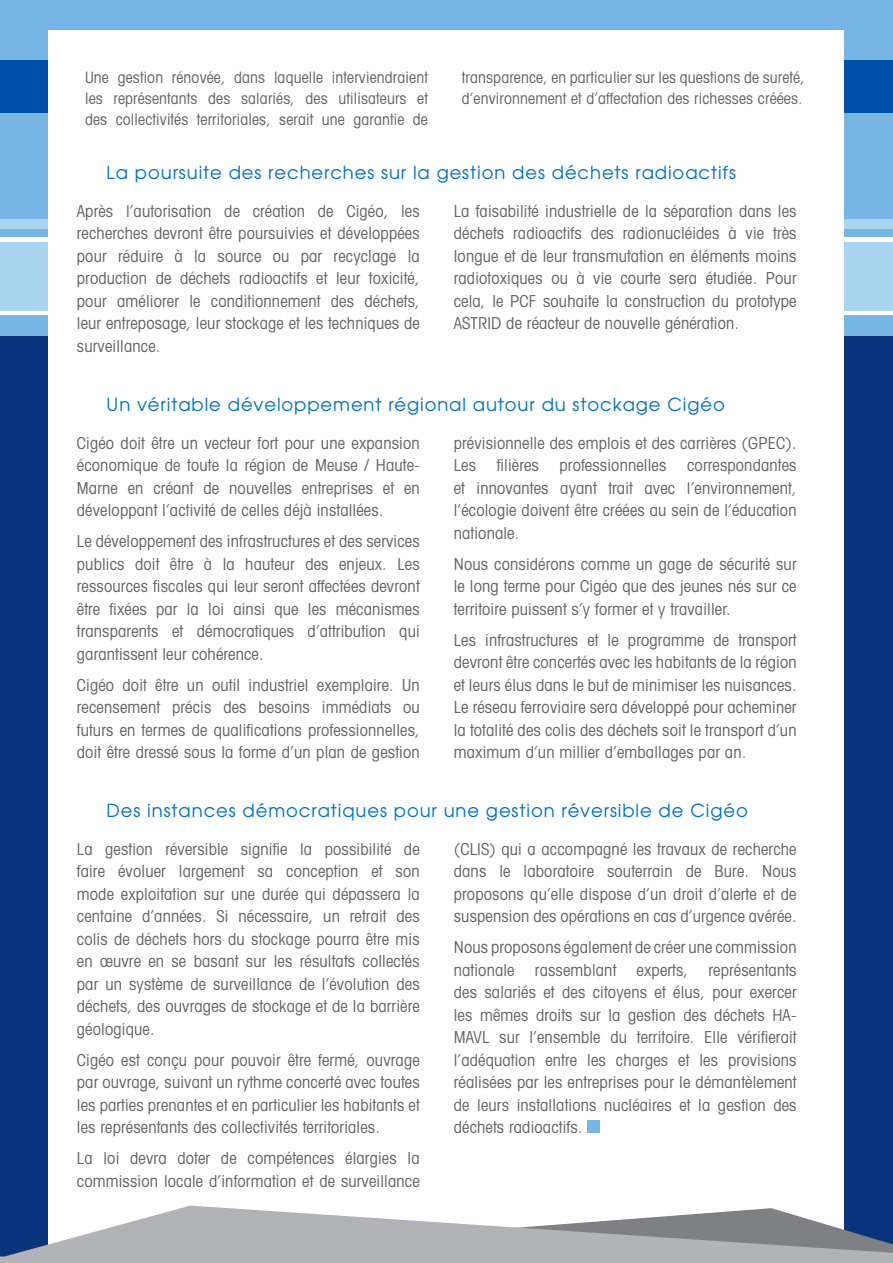
<style>
.page{position:relative;width:893px;height:1263px;background:#fff}
.page>*{position:absolute;margin:0;border:0;box-sizing:border-box;transform-origin:0 0}
.t1{font:18px "Avant Garde";letter-spacing:.05em;color:#0072bc}
.t2{font:condensed 16.5px/22.5px "Avant Garde";letter-spacing:.01em;color:#646262;text-align:justify}
.t3{font:condensed 15.75px/21px "Avant Garde";letter-spacing:.01em;color:#646262;text-align:justify}
</style>
<div class="page">
<div style="left:0;top:0;width:893px;height:238px;background:#77b6e4"></div>
<div style="left:0;top:277px;width:893px;height:986px;background:#08357c"></div>
<div style="left:0;top:315px;width:893px;height:20px;background:#77b6e4"></div>
<div style="left:0;top:235px;width:893px;height:76px;background:#aad5f1"></div>
<hr style="left:0;top:237px;width:893px;height:4px;background:#fff">
<div style="left:0;top:226px;width:893px;height:11px;background:#77b6e4"></div>
<div style="left:0;top:219px;width:893px;height:10px;background:#aad5f1"></div>
<hr style="left:0;top:311px;width:893px;height:4px;background:#fff">
<div style="left:0;top:60px;width:893px;height:53px;background:#0051a8"></div>
<div style="left:49px;top:30px;width:795px;height:1231px;background:#fff"></div>
<svg style="left:0;top:1205px;width:893px;height:58px;fill:#b2b3b7"></svg>
<div style="left:587px;top:1120px;width:13px;height:13px;background:#77b6e4"></div>
<p class="t3" style="left:85px;top:67px;width:344px">Une gestion rénovée, dans laquelle interviendraient les représentants des salariés, des utilisateurs et des collectivités territoriales, serait une garantie de</p>
<p class="t3" style="left:462px;top:67px;width:344px">transparence, en particulier sur les questions de sureté, d’environnement et d’affectation des richesses créées.</p>
<p class="t1" style="left:107px;top:161px;width:631px">La poursuite des recherches sur la gestion des déchets radioactifs</p>
<p class="t2" style="left:77px;top:199px;width:344px">Après l’autorisation de création de Cigéo, les recherches devront être poursuivies et développées pour réduire à la source ou par recyclage la production de déchets radioactifs et leur toxicité, pour améliorer le conditionnement des déchets, leur entreposage, leur stockage et les techniques de surveillance.</p>
<p class="t2" style="left:454px;top:199px;width:344px">La faisabilité industrielle de la séparation dans les déchets radioactifs des radionucléides à vie très longue et de leur transmutation en éléments moins radiotoxiques ou à vie courte sera étudiée. Pour cela, le PCF souhaite la construction du prototype ASTRID de réacteur de nouvelle génération.</p>
<p class="t1" style="left:107px;top:393px;width:620px">Un véritable développement régional autour du stockage Cigéo</p>
<p class="t2" style="left:77px;top:431px;width:344px">Cigéo doit être un vecteur fort pour une expansion économique de toute la région de Meuse / Haute-Marne en créant de nouvelles entreprises et en développant l’activité de celles déjà installées.</p>
<p class="t2" style="left:77px;top:530px;width:344px">Le développement des infrastructures et des services publics doit être à la hauteur des enjeux. Les ressources fiscales qui leur seront affectées devront être fixées par la loi ainsi que les mécanismes transparents et démocratiques d’attribution qui garantissent leur cohérence.</p>
<p class="t2" style="left:77px;top:673px;width:344px">Cigéo doit être un outil industriel exemplaire. Un recensement précis des besoins immédiats ou futurs en termes de qualifications professionnelles, doit être dressé sous la forme d’un plan de gestion</p>
<p class="t2" style="left:454px;top:431px;width:344px">prévisionnelle des emplois et des carrières (GPEC).<br>Les</p>
<p class="t2" style="left:497px;top:454px;width:44px">filières</p>
<p class="t2" style="left:559px;top:454px;width:108px">professionnelles</p>
<p class="t2" style="left:454px;top:454px;width:344px;text-indent:233px">correspondantes et innovantes ayant trait avec l’environnement, l’écologie doivent être créées au sein de l’éducation nationale.</p>
<p class="t2" style="left:454px;top:552px;width:344px">Nous considérons comme un gage de sécurité sur le long terme pour Cigéo que des jeunes nés sur ce territoire puissent s’y former et y travailler.</p>
<p class="t2" style="left:454px;top:628px;width:344px">Les infrastructures et le programme de transport devront être concertés avec les habitants de la région et leurs élus dans le but de minimiser les nuisances.<br>Le réseau ferroviaire sera développé pour acheminer la totalité des colis des déchets soit le transport d’un maximum d’un millier d’emballages par an.</p>
<p class="t1" style="left:107px;top:799px;width:643px">Des instances démocratiques pour une gestion réversible de Cigéo</p>
<p class="t2" style="left:77px;top:837px;width:344px">La gestion réversible signifie la possibilité de faire évoluer largement sa conception et son mode exploitation sur une durée qui dépassera la centaine d’années. Si nécessaire, un retrait des colis de déchets hors du stockage pourra être mis en œuvre en se basant sur les résultats collectés par un système de surveillance de l’évolution des déchets, des ouvrages de stockage et de la barrière géologique.</p>
<p class="t2" style="left:77px;top:1048px;width:344px">Cigéo est conçu pour pouvoir être fermé, ouvrage par ouvrage, suivant un rythme concerté avec toutes les parties prenantes et en particulier les habitants et les représentants des collectivités territoriales.</p>
<p class="t2" style="left:77px;top:1146px;width:344px">La loi devra doter de compétences élargies la commission locale d’information et de surveillance</p>
<p class="t2" style="left:454px;top:837px;width:344px">(CLIS) qui a accompagné les travaux de recherche dans le laboratoire souterrain de Bure. Nous proposons qu’elle dispose d’un droit d’alerte et de suspension des opérations en cas d’urgence avérée.</p>
<p class="t2" style="left:454px;top:935px;width:344px">Nous proposons également de créer une commission nationale rassemblant experts, représentants des salariés et des citoyens et élus, pour exercer les mêmes droits sur la gestion des déchets HA-MAVL sur l’ensemble du territoire. Elle vérifierait l’adéquation entre les charges et les provisions réalisées par les entreprises pour le démantèlement de leurs installations nucléaires et la gestion des déchets radioactifs.</p>
</div>
